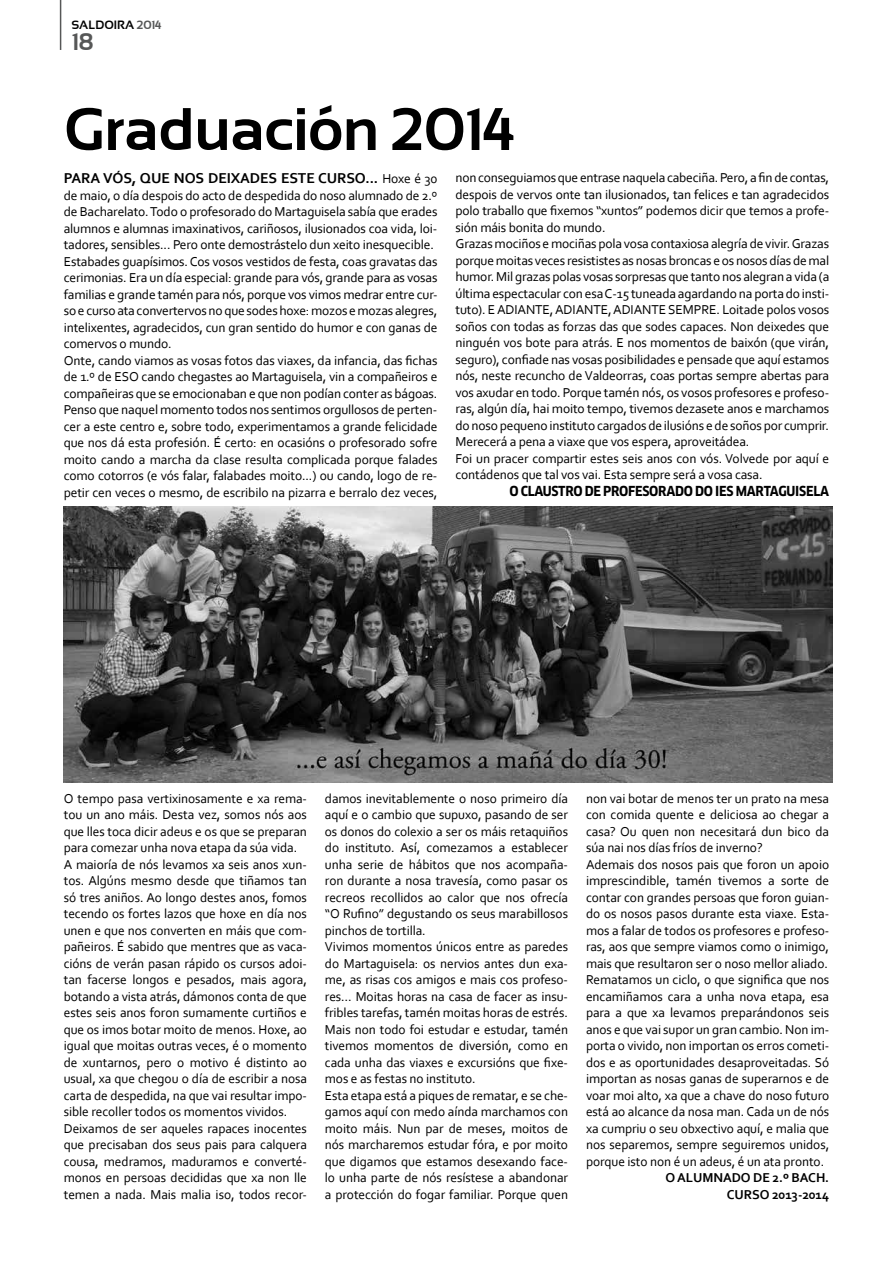
<style>
.page{position:relative;width:893px;height:1263px;background:#fff}
.page>*{position:absolute;margin:0;border:0;box-sizing:border-box;transform-origin:0 0}
.t1{font:700 60px "Sansation";color:#000}
.t2{font:700 24px "Sansation";color:#565757}
.t3{font:700 15px "Corbel";letter-spacing:-.01em;color:#000}
.t4{font:13.5px/16.5px "Corbel";letter-spacing:-.005em;color:#000}
.t5{font:700 condensed 13.5px "Clan Pro";letter-spacing:-.02em;color:#000}
.t6{font:700 13.5px/16.5px "Corbel";letter-spacing:-.005em;color:#000;text-align:right}
.t7{font:700 12px "Sansation";color:#000}
.s1{color:#565757}
.s2{font-weight:400;font-size:13.5px}
</style>
<div class="page">
<hr style="left:60px;top:0;width:1px;height:50px;background:#565757">
<img style="left:64px;top:507px;width:768px;height:275px">
<p class="t7" style="left:72px;top:18px;width:91px">SALDOIRA <span class="s1">2014</span></p>
<h2 class="t2" style="left:72px;top:28px;width:23px">18</h2>
<h1 class="t1" style="left:64px;top:95px;width:452px">Graduación 2014</h1>
<p class="t3" style="left:64px;top:169px;width:375px">PARA VÓS, QUE NOS DEIXADES ESTE CURSO... <span class="s2">Hoxe é 30</span></p>
<p class="t4" style="left:64px;top:187px;width:375px">de maio, o día despois do acto de despedida do noso alumnado de 2.º de Bacharelato. Todo o profesorado do Martaguisela sabía que erades alumnos e alumnas imaxinativos, cariñosos, ilusionados coa vida, loi&shy;tadores, sensibles... Pero onte demostrástelo dun xeito inesquecible.<br>Estabades guapísimos. Cos vosos vestidos de festa, coas gravatas das cerimonias. Era un día especial: grande para vós, grande para as vosas familias e grande tamén para nós, porque vos vimos medrar entre cur&shy;so e curso ata convertervos no que sodes hoxe: mozos e mozas alegres, intelixentes, agradecidos, cun gran sentido do humor e con ganas de comervos o mundo.<br>Onte, cando viamos as vosas fotos das viaxes, da infancia, das fichas de 1.º de ESO cando chegastes ao Martaguisela, vin a compañeiros e compañeiras que se emocionaban e que non podían conter as bágoas.<br>Penso que naquel momento todos nos sentimos orgullosos de perten&shy;cer a este centro e, sobre todo, experimentamos a grande felicidade que nos dá esta profesión. É certo: en ocasións o profesorado sofre moito cando a marcha da clase resulta complicada porque falades como cotorros (e vós falar, falabades moito...) ou cando, logo de re&shy;petir cen veces o mesmo, de escribilo na pizarra e berralo dez veces,</p>
<p class="t4" style="left:455px;top:169px;width:375px">non conseguiamos que entrase naquela cabeciña. Pero, a fin de contas, despois de vervos onte tan ilusionados, tan felices e tan agradecidos polo traballo que fixemos “xuntos” podemos dicir que temos a profe&shy;sión máis bonita do mundo.<br>Grazas mociños e mociñas pola vosa contaxiosa alegría de vivir. Grazas porque moitas veces resististes as nosas broncas e os nosos días de mal humor. Mil grazas polas vosas sorpresas que tanto nos alegran a vida (a última espectacular con esa C-15 tuneada agardando na porta do insti&shy;tuto). E ADIANTE, ADIANTE, ADIANTE SEMPRE. Loitade polos vosos soños con todas as forzas das que sodes capaces. Non deixedes que ninguén vos bote para atrás. E nos momentos de baixón (que virán, seguro), confiade nas vosas posibilidades e pensade que aquí estamos nós, neste recuncho de Valdeorras, coas portas sempre abertas para vos axudar en todo. Porque tamén nós, os vosos profesores e profeso&shy;ras, algún día, hai moito tempo, tivemos dezasete anos e marchamos do noso pequeno instituto cargados de ilusións e de soños por cumprir.<br>Merecerá a pena a viaxe que vos espera, aproveitádea.<br>Foi un pracer compartir estes seis anos con vós. Volvede por aquí e contádenos que tal vos vai. Esta sempre será a vosa casa.</p>
<p class="t5" style="left:509px;top:483px;width:321px">O CLAUSTRO DE PROFESORADO DO IES MARTAGUISELA</p>
<p class="t4" style="left:64px;top:790px;width:245px">O tempo pasa vertixinosamente e xa rema&shy;tou un ano máis. Desta vez, somos nós aos que lles toca dicir adeus e os que se preparan para comezar unha nova etapa da súa vida.<br>A maioría de nós levamos xa seis anos xun&shy;tos. Algúns mesmo desde que tiñamos tan só tres aniños. Ao longo destes anos, fomos tecendo os fortes lazos que hoxe en día nos unen e que nos converten en máis que com&shy;pañeiros. É sabido que mentres que as vaca&shy;cións de verán pasan rápido os cursos adoi&shy;tan facerse longos e pesados, mais agora, botando a vista atrás, dámonos conta de que estes seis anos foron sumamente curtiños e que os imos botar moito de menos. Hoxe, ao igual que moitas outras veces, é o momento de xuntarnos, pero o motivo é distinto ao usual, xa que chegou o día de escribir a nosa carta de despedida, na que vai resultar impo&shy;sible recoller todos os momentos vividos.<br>Deixamos de ser aqueles rapaces inocentes que precisaban dos seus pais para calquera cousa, medramos, maduramos e converté&shy;monos en persoas decididas que xa non lle temen a nada. Mais malia iso, todos recor-</p>
<p class="t4" style="left:325px;top:790px;width:245px">damos inevitablemente o noso primeiro día aquí e o cambio que supuxo, pasando de ser os donos do colexio a ser os máis retaquiños do instituto. Así, comezamos a establecer unha serie de hábitos que nos acompaña&shy;ron durante a nosa travesía, como pasar os recreos recollidos ao calor que nos ofrecía “O Rufino” degustando os seus marabillosos pinchos de tortilla.<br>Vivimos momentos únicos entre as paredes do Martaguisela: os nervios antes dun exa&shy;me, as risas cos amigos e mais cos profeso&shy;res… Moitas horas na casa de facer as insu&shy;fribles tarefas, tamén moitas horas de estrés.<br>Mais non todo foi estudar e estudar, tamén tivemos momentos de diversión, como en cada unha das viaxes e excursións que fixe&shy;mos e as festas no instituto.<br>Esta etapa está a piques de rematar, e se che&shy;gamos aquí con medo aínda marchamos con moito máis. Nun par de meses, moitos de nós marcharemos estudar fóra, e por moito que digamos que estamos desexando face&shy;lo unha parte de nós resístese a abandonar a protección do fogar familiar. Porque quen</p>
<p class="t4" style="left:586px;top:790px;width:245px">non vai botar de menos ter un prato na mesa con comida quente e deliciosa ao chegar a casa? Ou quen non necesitará dun bico da súa nai nos días fríos de inverno?<br>Ademais dos nosos pais que foron un apoio imprescindible, tamén tivemos a sorte de contar con grandes persoas que foron guian&shy;do os nosos pasos durante esta viaxe. Esta&shy;mos a falar de todos os profesores e profeso&shy;ras, aos que sempre viamos como o inimigo, mais que resultaron ser o noso mellor aliado.<br>Rematamos un ciclo, o que significa que nos encamiñamos cara a unha nova etapa, esa para a que xa levamos preparándonos seis anos e que vai supor un gran cambio. Non im&shy;porta o vivido, non importan os erros cometi&shy;dos e as oportunidades desaproveitadas. Só importan as nosas ganas de superarnos e de voar moi alto, xa que a chave do noso futuro está ao alcance da nosa man. Cada un de nós xa cumpriu o seu obxectivo aquí, e malia que nos separemos, sempre seguiremos unidos, porque isto non é un adeus, é un ata pronto.</p>
<p class="t6" style="left:665px;top:1169px;width:165px">O ALUMNADO DE 2.º BACH.<br>CURSO 2013-2014</p>
</div>
